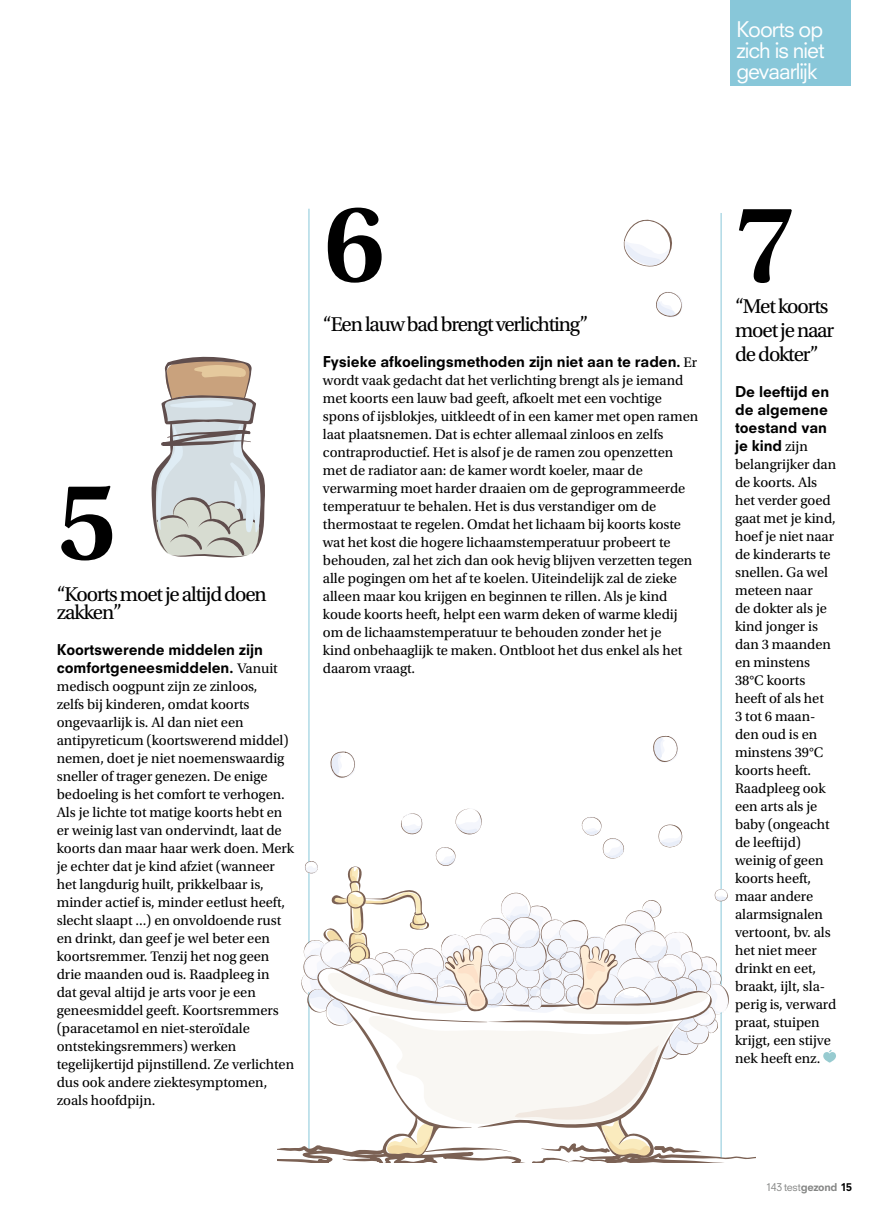
<style>
.page{position:relative;width:893px;height:1212px;background:#fff}
.page>*{position:absolute;margin:0;border:0;box-sizing:border-box;transform-origin:0 0}
.t1{font:600 115.5px "Utopia Std";color:#000}
.t2{font:21px/24px "Utopia Std";letter-spacing:-.055em;color:#000}
.t3{font:21px/21px "Neuzeit SLT Std";letter-spacing:-.045em;color:#fff;text-align:justify}
.t4{font:14.55px/18px "Utopia Std";letter-spacing:-.005em;color:#000}
.t5{font:800 14.55px/18px "Neuzeit SLT Std";letter-spacing:-.005em;color:#000}
.t6{font:10.5px "Neuzeit SLT Std";letter-spacing:-.025em;color:#868786}
.s1{font-family:"Utopia Std";font-weight:400}
.s2{font-weight:800}
.s3{font-weight:800;color:#000}
</style>
<div class="page">
<hr style="left:309px;top:209px;width:1px;height:945px;background:#88c7d9">
<hr style="left:721px;top:213px;width:1px;height:945px;background:#88c7d9">
<svg style="left:823px;top:1050px;width:13px;height:12px"></svg>
<svg style="left:623px;top:219px;width:49px;height:48px"></svg>
<svg style="left:656px;top:292px;width:26px;height:25px"></svg>
<svg style="left:653px;top:735px;width:25px;height:27px"></svg>
<svg style="left:330px;top:751px;width:25px;height:27px"></svg>
<svg style="left:151px;top:356px;width:114px;height:202px"></svg>
<svg style="left:277px;top:802px;width:479px;height:360px"></svg>
<div style="left:730px;top:0;width:120px;height:85px;background:#88c7d9"></div>
<h2 class="t3" style="left:736px;top:18px;width:90px">Koorts op zich is niet gevaarlijk</h2>
<h1 class="t1" style="left:57px;top:457px;width:62px">5</h1>
<h2 class="t2" style="left:57px;top:585px;width:212px;line-height:18px">“Koorts moet je altijd doen zakken”</h2>
<p class="t5" style="left:57px;top:640px;width:223px">Koortswerende middelen zijn comfortgeneesmiddelen. <span class="s1">Vanuit</span></p>
<p class="t4" style="left:57px;top:677px;width:239px">medisch oogpunt zijn ze zinloos,<br>zelfs bij kinderen, omdat koorts ongevaarlijk is. Al dan niet een antipyreticum (koortswerend middel) nemen, doet je niet noemenswaardig sneller of trager genezen. De enige bedoeling is het comfort te verhogen.<br>Als je lichte tot matige koorts hebt en er weinig last van ondervindt, laat de koorts dan maar haar werk doen. Merk je echter dat je kind afziet (wanneer het langdurig huilt, prikkelbaar is, minder actief is, minder eetlust heeft, slecht slaapt ...) en onvoldoende rust en drinkt, dan geef je wel beter een koortsremmer. Tenzij het nog geen drie maanden oud is. Raadpleeg in<br>dat geval altijd je arts voor je een geneesmiddel geeft. Koortsremmers (paracetamol en niet-steroïdale ontstekingsremmers) werken tegelijkertijd pijnstillend. Ze verlichten dus ook andere ziektesymptomen, zoals hoofdpijn.</p>
<h1 class="t1" style="left:324px;top:179px;width:62px">6</h1>
<h2 class="t2" style="left:323px;top:312px;width:267px">“Een lauw bad brengt verlichting”</h2>
<p class="t5" style="left:323px;top:352px;width:376px">Fysieke afkoelingsmethoden zijn niet aan te raden. <span class="s1">Er</span></p>
<p class="t4" style="left:323px;top:371px;width:377px">wordt vaak gedacht dat het verlichting brengt als je iemand met koorts een lauw bad geeft, afkoelt met een vochtige spons of ijsblokjes, uitkleedt of in een kamer met open ramen laat plaatsnemen. Dat is echter allemaal zinloos en zelfs contraproductief. Het is alsof je de ramen zou openzetten met de radiator aan: de kamer wordt koeler, maar de verwarming moet harder draaien om de geprogrammeerde temperatuur te behalen. Het is dus verstandiger om de thermostaat te regelen. Omdat het lichaam bij koorts koste wat het kost die hogere lichaamstemperatuur probeert te behouden, zal het zich dan ook hevig blijven verzetten tegen alle pogingen om het af te koelen. Uiteindelijk zal de zieke alleen maar kou krijgen en beginnen te rillen. Als je kind koude koorts heeft, helpt een warm deken of warme kledij om de lichaamstemperatuur te behouden zonder het je<br>kind onbehaaglijk te maken. Ontbloot het dus enkel als het daarom vraagt.</p>
<h1 class="t1" style="left:735px;top:179px;width:62px">7</h1>
<h2 class="t2" style="left:735px;top:294px;width:101px">“Met koorts moet je naar de dokter”</h2>
<p class="t5" style="left:735px;top:382px;width:96px">De leeftijd en de algemene toestand van je kind <span class="s1">zijn</span></p>
<p class="t4" style="left:735px;top:455px;width:103px">belangrijker dan de koorts. Als het verder goed gaat met je kind, hoef je niet naar de kinderarts te snellen. Ga wel meteen naar<br>de dokter als je kind jonger is dan 3 maanden en minstens<br>38°C koorts heeft of als het<br>3 tot 6 maan&shy;den oud is en minstens 39°C koorts heeft.<br>Raadpleeg ook een arts als je baby (ongeacht de leeftijd) weinig of geen koorts heeft, maar andere alarmsignalen vertoont, bv. als het niet meer drinkt en eet, braakt, ijlt, sla&shy;perig is, verward praat, stuipen krijgt, een stijve nek heeft enz.</p>
<p class="t6" style="left:766px;top:1180px;width:88px">143 test<span class="s2">gezond</span> <span class="s3">15</span></p>
</div>
